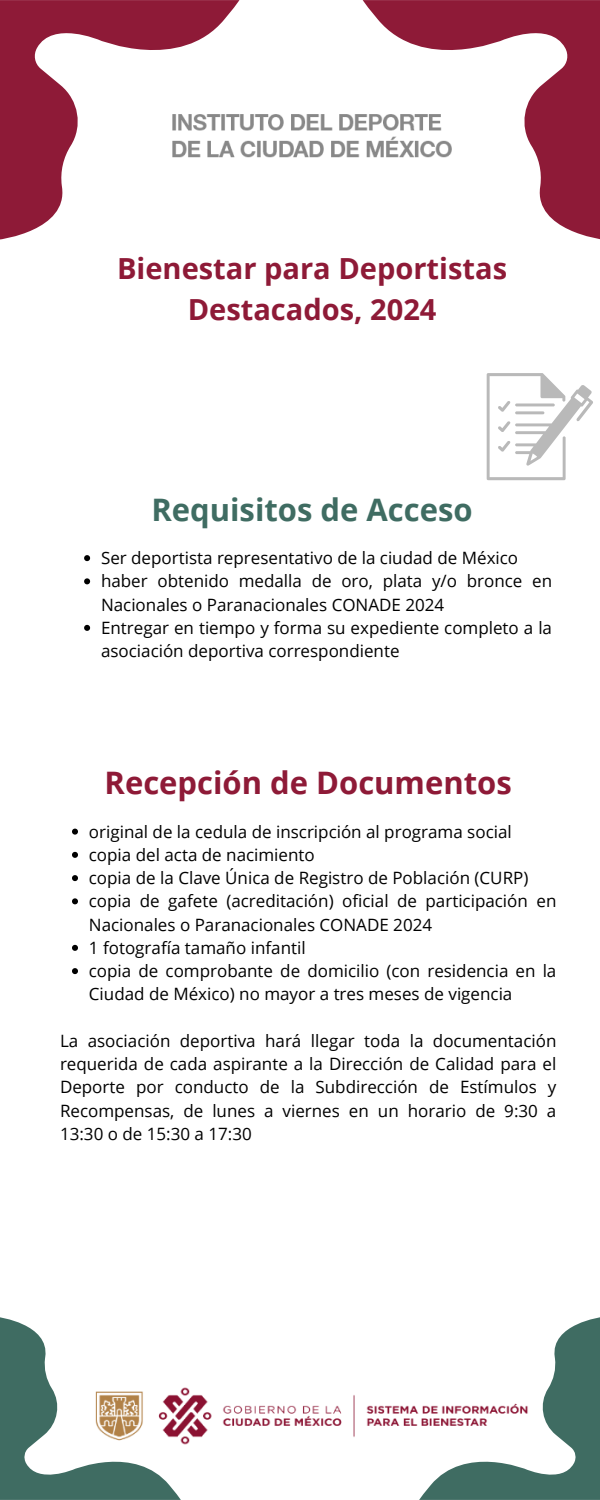
<style>
.page{position:relative;width:600px;height:1500px;background:#fff}
.page>*{position:absolute;margin:0;border:0;box-sizing:border-box;transform-origin:0 0}
.t1{font:700 31px "Open Sans";color:#8e1a37}
.t2{font:700 31px "Open Sans";color:#3f6c62}
.t3{font:700 29.1px/40.5px "Open Sans";color:#8e1a37;text-align:center}
.t4{font:17px/23.2px "Open Sans";color:#000}
</style>
<div class="page">
<img style="left:181px;top:1387px;width:238px;height:58px">
<svg style="left:487px;top:373px;width:106px;height:107px"></svg>
<svg style="left:0;top:1317px;width:181px;height:183px"></svg>
<svg style="left:419px;top:1317px;width:181px;height:183px"></svg>
<svg style="left:84px;top:555px;width:6px;height:6px"></svg>
<svg style="left:84px;top:578px;width:6px;height:6px"></svg>
<svg style="left:84px;top:625px;width:6px;height:6px"></svg>
<svg style="left:0;top:0;width:240px;height:239px"></svg>
<svg style="left:362px;top:0;width:238px;height:239px"></svg>
<img style="left:163px;top:97px;width:299px;height:83px">
<svg style="left:72px;top:829px;width:6px;height:6px"></svg>
<svg style="left:72px;top:852px;width:6px;height:6px"></svg>
<svg style="left:72px;top:875px;width:6px;height:6px"></svg>
<svg style="left:72px;top:898px;width:6px;height:6px"></svg>
<svg style="left:72px;top:945px;width:6px;height:6px"></svg>
<svg style="left:72px;top:968px;width:6px;height:6px"></svg>
<h1 class="t3" style="left:117px;top:247px;width:392px">Bienestar para Deportistas<br>Destacados, 2024</h1>
<p class="t2" style="left:151px;top:488px;width:323px">Requisitos de Acceso</p>
<p class="t4" style="left:101px;top:546px;width:419px">Ser deportista representativo de la ciudad de México</p>
<h1 class="t4" style="left:101px;top:569px;width:453px">haber obtenido medalla de oro, plata y/o bronce en<br>Nacionales o Paranacionales CONADE 2024</h1>
<p class="t4" style="left:101px;top:616px;width:453px">Entregar en tiempo y forma su expediente completo a la asociación deportiva correspondiente</p>
<p class="t1" style="left:105px;top:761px;width:409px">Recepción de Documentos</p>
<p class="t4" style="left:89px;top:819px;width:424px">original de la cedula de inscripción al programa social</p>
<h1 class="t4" style="left:89px;top:843px;width:227px">copia del acta de nacimiento</h1>
<p class="t4" style="left:89px;top:866px;width:441px">copia de la Clave Única de Registro de Población (CURP)</p>
<p class="t4" style="left:89px;top:889px;width:469px">copia de gafete (acreditación) oficial de participación en<br>Nacionales o Paranacionales CONADE 2024</p>
<p class="t4" style="left:89px;top:936px;width:218px">1 fotografía tamaño infantil</p>
<p class="t4" style="left:89px;top:959px;width:469px">copia de comprobante de domicilio (con residencia en la<br>Ciudad de México) no mayor a tres meses de vigencia</p>
<p class="t4" style="left:60px;top:1029px;width:498px;text-align:justify">La asociación deportiva hará llegar toda la documentación requerida de cada aspirante a la Dirección de Calidad para el Deporte por conducto de la Subdirección de Estímulos y Recompensas, de lunes a viernes en un horario de 9:30 a 13:30 o de 15:30 a 17:30</p>
</div>
